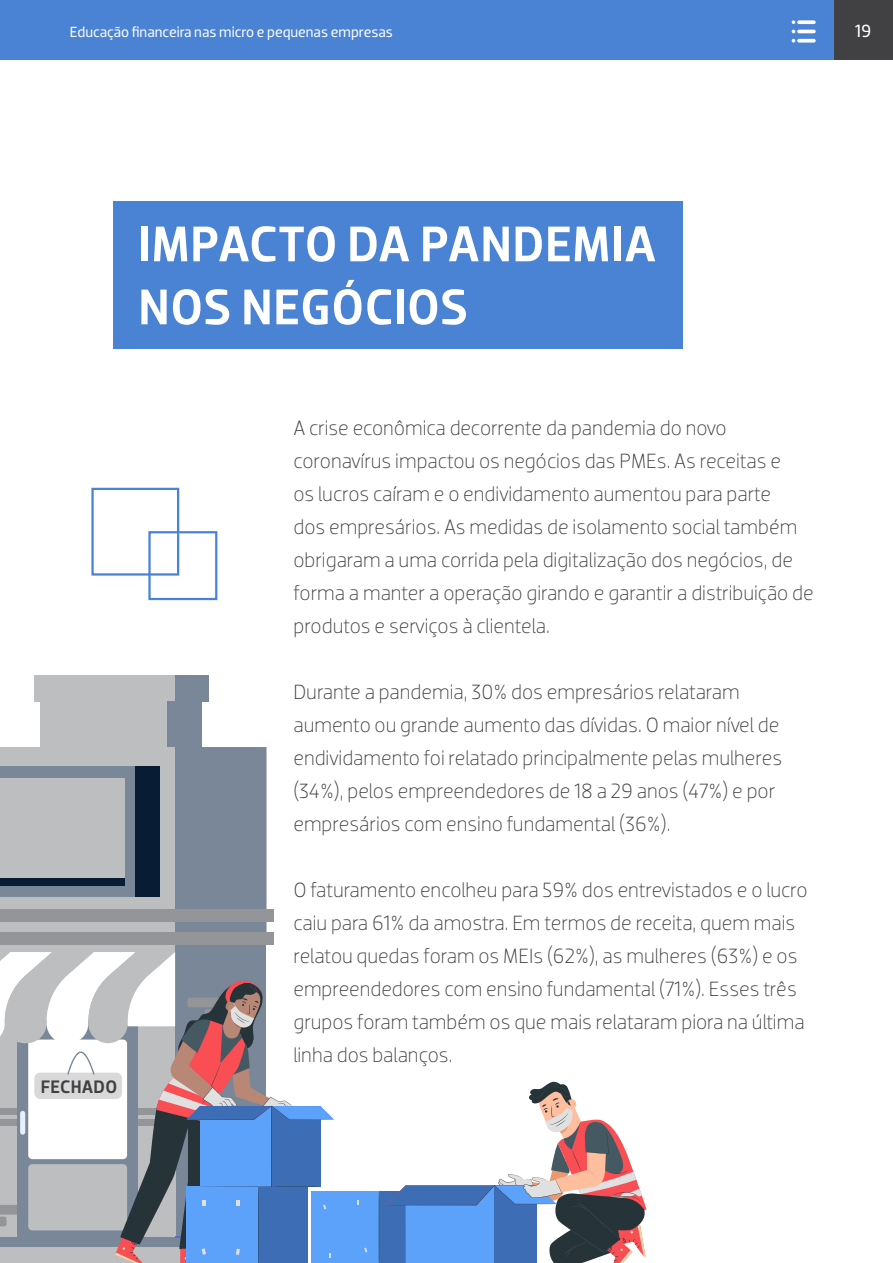
<style>
.page{position:relative;width:893px;height:1263px;background:#fff}
.page>*{position:absolute;margin:0;border:0;box-sizing:border-box;transform-origin:0 0}
.t1{font:500 51px/63px "Dobra";letter-spacing:.015em;color:#fff}
.t2{font:300 21px/33px "Dobra";color:#414042}
.t3{font:500 18.45px "Dobra";letter-spacing:.015em;color:#414042}
.t4{font:18px "Dobra";color:#fff}
.t5{font:15px "Dobra";color:#fff}
</style>
<div class="page">
<div style="left:833px;top:0;width:60px;height:60px;background:#414042"></div>
<div style="left:0;top:747px;width:266px;height:185px;background:#bcbec0"></div>
<div style="left:175px;top:747px;width:91px;height:185px;background:#7a8799"></div>
<div style="left:0;top:944px;width:175px;height:293px;background:#bcbec0"></div>
<div style="left:175px;top:944px;width:91px;height:293px;background:#7a8799"></div>
<div style="left:0;top:932px;width:273px;height:12px;background:#939598"></div>
<div style="left:0;top:909px;width:273px;height:13px;background:#939598"></div>
<div style="left:0;top:767px;width:136px;height:130px;background:#7a8799"></div>
<div style="left:0;top:778px;width:125px;height:108px;background:#081c33"></div>
<div style="left:0;top:778px;width:125px;height:99px;background:#bcbec0"></div>
<div style="left:136px;top:767px;width:24px;height:130px;background:#081c33"></div>
<div style="left:35px;top:675px;width:140px;height:27px;background:#bcbec0"></div>
<div style="left:175px;top:675px;width:34px;height:27px;background:#7a8799"></div>
<div style="left:41px;top:702px;width:127px;height:45px;background:#bcbec0"></div>
<div style="left:168px;top:702px;width:34px;height:45px;background:#7a8799"></div>
<div style="left:0;top:0;width:833px;height:60px;background:#4a82d4"></div>
<div style="left:113px;top:201px;width:569px;height:147px;background:#4a82d4"></div>
<div style="left:91px;top:488px;width:88px;height:88px;border:2px solid #4a82d4"></div>
<div style="left:148px;top:531px;width:69px;height:69px;border:2px solid #4a82d4"></div>
<div style="left:312px;top:1191px;width:113px;height:72px;background:#5ca1fa"></div>
<div style="left:379px;top:1191px;width:46px;height:72px;background:#3d6eb5"></div>
<svg style="left:379px;top:1199px;width:1px;height:61px"></svg>
<svg style="left:0;top:952px;width:334px;height:311px"></svg>
<svg style="left:386px;top:1082px;width:261px;height:181px"></svg>
<hr style="left:797px;top:30px;width:19px;height:3px;background:#fff;border-radius:2px">
<svg style="left:797px;top:20px;width:19px;height:4px"></svg>
<svg style="left:797px;top:39px;width:19px;height:4px"></svg>
<svg style="left:792px;top:20px;width:3px;height:4px"></svg>
<svg style="left:792px;top:39px;width:3px;height:4px"></svg>
<p class="t5" style="left:70px;top:24px;width:324px">Educação financeira nas micro e pequenas empresas</p>
<p class="t4" style="left:855px;top:20px;width:18px">19</p>
<h1 class="t1" style="left:138px;top:213px;width:519px">IMPACTO DA PANDEMIA<br>NOS NEGÓCIOS</h1>
<p class="t3" style="left:41px;top:1075px;width:78px">FECHADO</p>
<p class="t2" style="left:293px;top:411px;width:522px">A crise econômica decorrente da pandemia do novo coronavírus impactou os negócios das PMEs. As receitas e<br>os lucros caíram e o endividamento aumentou para parte<br>dos empresários. As medidas de isolamento social também obrigaram a uma corrida pela digitalização dos negócios, de forma a manter a operação girando e garantir a distribuição de produtos e serviços à clientela.</p>
<p class="t2" style="left:293px;top:675px;width:490px">Durante a pandemia, 30% dos empresários relataram aumento ou grande aumento das dívidas. O maior nível de endividamento foi relatado principalmente pelas mulheres (34%), pelos empreendedores de 18 a 29 anos (47%) e por empresários com ensino fundamental (36%).</p>
<p class="t2" style="left:293px;top:873px;width:516px">O faturamento encolheu para 59% dos entrevistados e o lucro caiu para 61% da amostra. Em termos de receita, quem mais relatou quedas foram os MEIs (62%), as mulheres (63%) e os empreendedores com ensino fundamental (71%). Esses três grupos foram também os que mais relataram piora na última linha dos balanços.</p>
</div>
